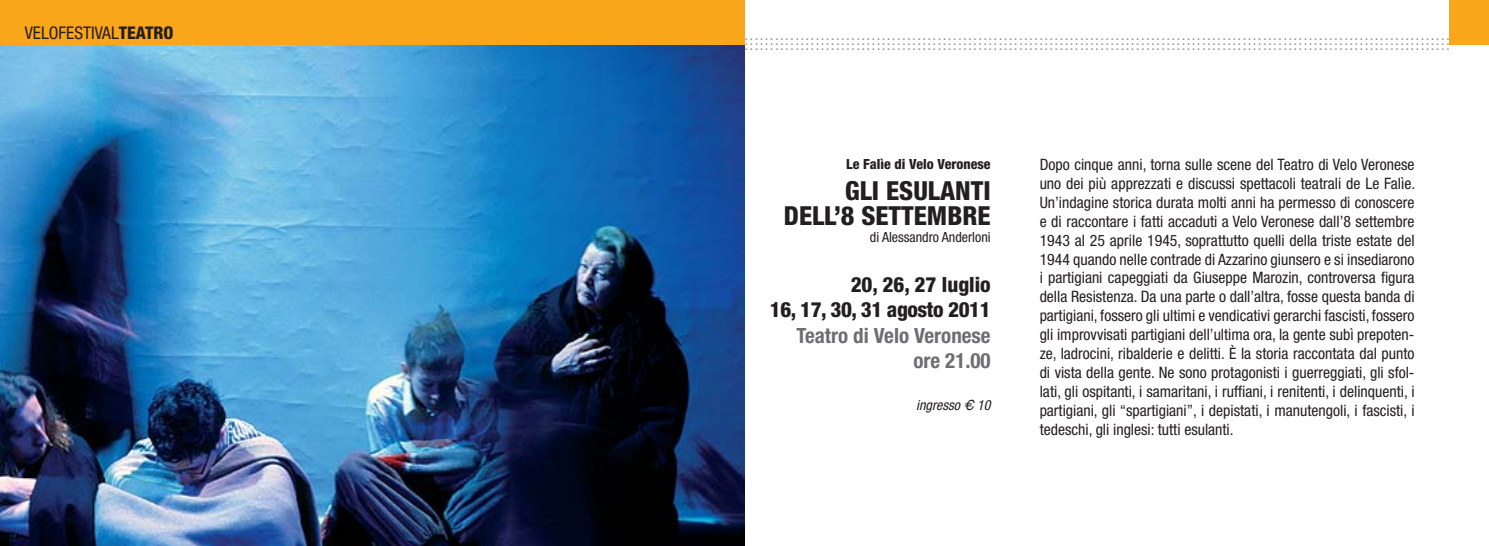
<style>
.page{position:relative;width:1489px;height:546px;background:#fff}
.page>*{position:absolute;margin:0;border:0;box-sizing:border-box;transform-origin:0 0}
.t1{font:800 condensed 26.25px/24.5px "Helvetica Neue";color:#231f20;text-align:right}
.t2{font:800 condensed 21px/25.2px "Helvetica Neue";letter-spacing:-.02em;color:#231f20;text-align:right}
.t3{font:700 condensed 21px/25.2px "Helvetica Neue";color:#6d6e70;text-align:right}
.t4{font:condensed 17.5px "Helvetica Neue";color:#231f20}
.t5{font:condensed 15.75px/18.9px "Helvetica Neue";color:#231f20;text-align:justify}
.t6{font:condensed 15.75px "Helvetica Neue";color:#939598}
.t7{font:800 condensed 14px "Helvetica Neue";color:#231f20}
.t8{font:condensed 14px "Helvetica Neue";color:#231f20}
.t9{font:italic condensed 14px "Helvetica Neue";color:#231f20}
.s1{font-weight:800}
.s2{font-family:"Helvetica";font-stretch:normal}
</style>
<div class="page">
<img style="left:0;top:45px;width:744px;height:501px">
<div style="left:1449px;top:0;width:39px;height:45px;background:#faa61a"></div>
<div style="left:0;top:0;width:744px;height:45px;background:#faa61a"></div>
<p class="t4" style="left:25px;top:26px;width:150px">VELOFESTIVAL<span class="s1">TEATRO</span></p>
<p class="t6" style="left:744px;top:28px;width:706px">...........................................................................................................................................</p>
<p class="t6" style="left:744px;top:34px;width:706px">...........................................................................................................................................</p>
<p class="t6" style="left:744px;top:39px;width:706px">...........................................................................................................................................</p>
<p class="t7" style="left:846px;top:159px;width:146px">Le Falìe di Velo Veronese</p>
<h1 class="t1" style="left:784px;top:181px;width:208px">GLI ESULANTI<br>DELL’8 SETTEMBRE</h1>
<p class="t8" style="left:869px;top:232px;width:122px">di Alessandro Anderloni</p>
<h2 class="t2" style="left:770px;top:274px;width:222px">20, 26, 27 luglio<br>16, 17, 30, 31 agosto 2011</h2>
<h2 class="t3" style="left:796px;top:324px;width:196px">Teatro di Velo Veronese ore 21.00</h2>
<p class="t9" style="left:916px;top:400px;width:76px">ingresso <span class="s2">€</span> 10</p>
<p class="t5" style="left:1039px;top:156px;width:377px">Dopo cinque anni, torna sulle scene del Teatro di Velo Veronese uno dei più apprezzati e discussi spettacoli teatrali de Le Falìe.<br>Un’indagine storica durata molti anni ha permesso di conoscere e di raccontare i fatti accaduti a Velo Veronese dall’8 settembre 1943 al 25 aprile 1945, soprattutto quelli della triste estate del 1944 quando nelle contrade di Azzarino giunsero e si insediarono i partigiani capeggiati da Giuseppe Marozin, controversa figura della Resistenza. Da una parte o dall’altra, fosse questa banda di partigiani, fossero gli ultimi e vendicativi gerarchi fascisti, fossero gli improvvisati partigiani dell’ultima ora, la gente subì prepoten&shy;ze, ladrocini, ribalderie e delitti. È la storia raccontata dal punto di vista della gente. Ne sono protagonisti i guerreggiati, gli sfol&shy;lati, gli ospitanti, i samaritani, i ruffiani, i renitenti, i delinquenti, i partigiani, gli “spartigiani”, i depistati, i manutengoli, i fascisti, i tedeschi, gli inglesi: tutti esulanti.</p>
</div>
